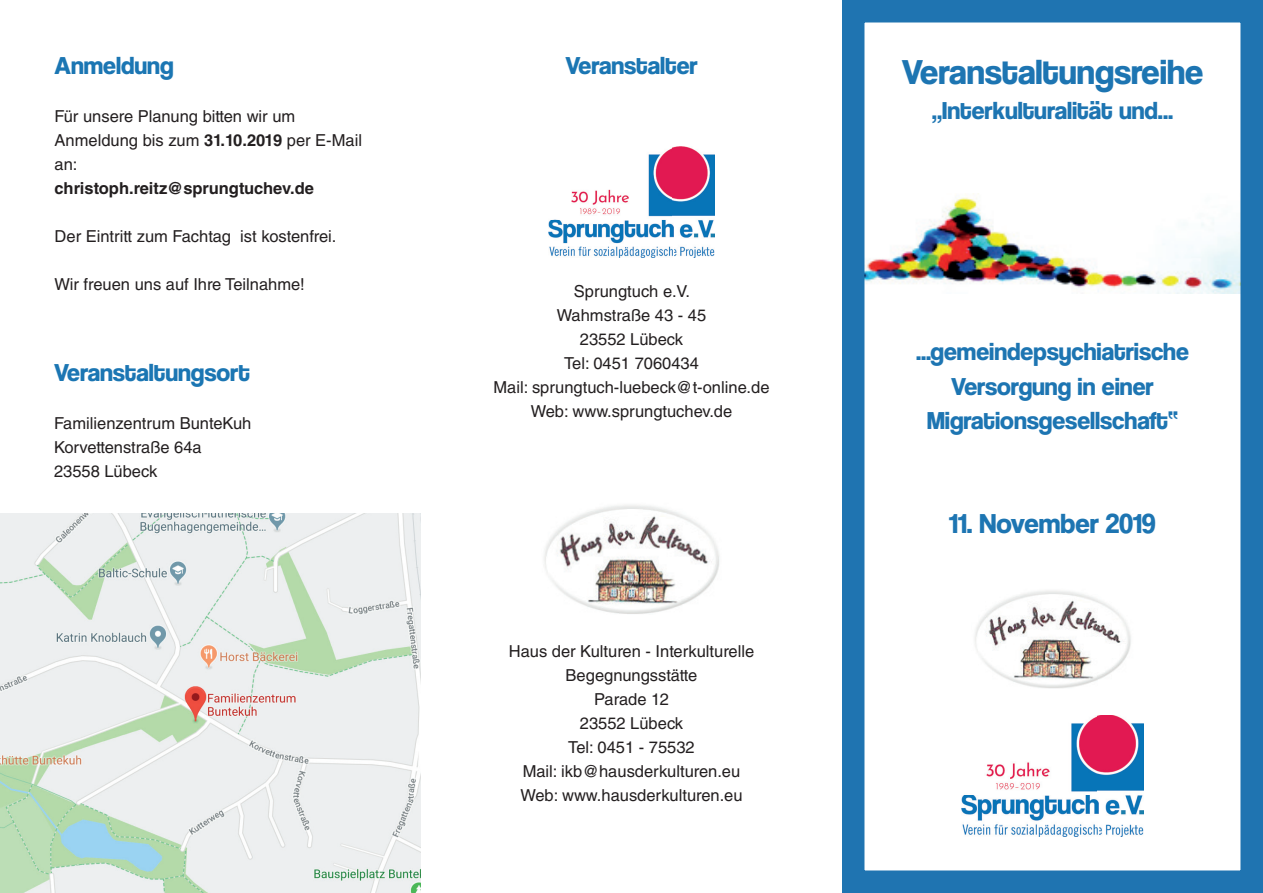
<style>
.page{position:relative;width:1263px;height:893px;background:#fff}
.page>*{position:absolute;margin:0;border:0;box-sizing:border-box;transform-origin:0 0}
.t1{font:700 36px "Coolvetica Rg";color:#1d75b2}
.t2{font:700 28.5px "Coolvetica Rg";color:#1d75b2}
.t3{font:700 25.5px/34.5px "Coolvetica Rg";color:#1d75b2;text-align:center}
.t4{font:700 25.5px "Coolvetica Rg";color:#1b76b3}
.t5{font:16.5px/24px "Helvetica LT Std";color:#231f20;text-align:center}
.t6{font:700 16.5px "Helvetica LT Std";color:#231f20}
.s1{font-weight:700}
</style>
<div class="page">
<img style="left:865px;top:193px;width:375px;height:101px">
<img style="left:962px;top:715px;width:181px;height:121px">
<img style="left:548px;top:147px;width:166px;height:110px">
<div style="left:842px;top:0;width:421px;height:893px;border:22px solid #1f74b1"></div>
<img style="left:544px;top:505px;width:176px;height:109px">
<img style="left:975px;top:590px;width:156px;height:99px">
<img style="left:0;top:513px;width:421px;height:380px">
<h3 class="t4" style="left:55px;top:50px;width:120px">Anmeldung</h3>
<p class="t5" style="left:55px;top:104px;width:309px;text-align:left">Für unsere Planung bitten wir um<br>Anmeldung bis zum <span class="s1">31.10.2019</span> per E-Mail an:</p>
<p class="t6" style="left:55px;top:178px;width:261px">christoph.reitz@sprungtuchev.de</p>
<p class="t5" style="left:55px;top:224px;width:283px">Der Eintritt zum Fachtag ist kostenfrei.</p>
<p class="t5" style="left:55px;top:272px;width:252px">Wir freuen uns auf Ihre Teilnahme!</p>
<h3 class="t4" style="left:54px;top:357px;width:197px">Veranstaltungsort</h3>
<p class="t5" style="left:54px;top:411px;width:199px;text-align:left">Familienzentrum BunteKuh<br>Korvettenstraße 64a<br>23558 Lübeck</p>
<h3 class="t4" style="left:565px;top:50px;width:134px">Veranstalter</h3>
<p class="t5" style="left:493px;top:279px;width:278px">Sprungtuch e.V.<br>Wahmstraße 43 - 45<br>23552 Lübeck<br>Tel: 0451 7060434<br>Mail: sprungtuch-luebeck@t-online.de<br>Web: www.sprungtuchev.de</p>
<p class="t5" style="left:509px;top:639px;width:247px">Haus der Kulturen - Interkulturelle<br>Begegnungsstätte<br>Parade 12<br>23552 Lübeck<br>Tel: 0451 - 75532<br>Mail: ikb@hausderkulturen.eu<br>Web: www.hausderkulturen.eu</p>
<h1 class="t1" style="left:902px;top:51px;width:303px">Veranstaltungsreihe</h1>
<h3 class="t3" style="left:932px;top:93px;width:243px">„Interkulturalität und...</h3>
<h3 class="t3" style="left:916px;top:334px;width:274px">...gemeindepsychiatrische<br>Versorgung in einer<br>Migrationsgesellschaft“</h3>
<h2 class="t2" style="left:949px;top:507px;width:208px">11. November 2019</h2>
</div>
